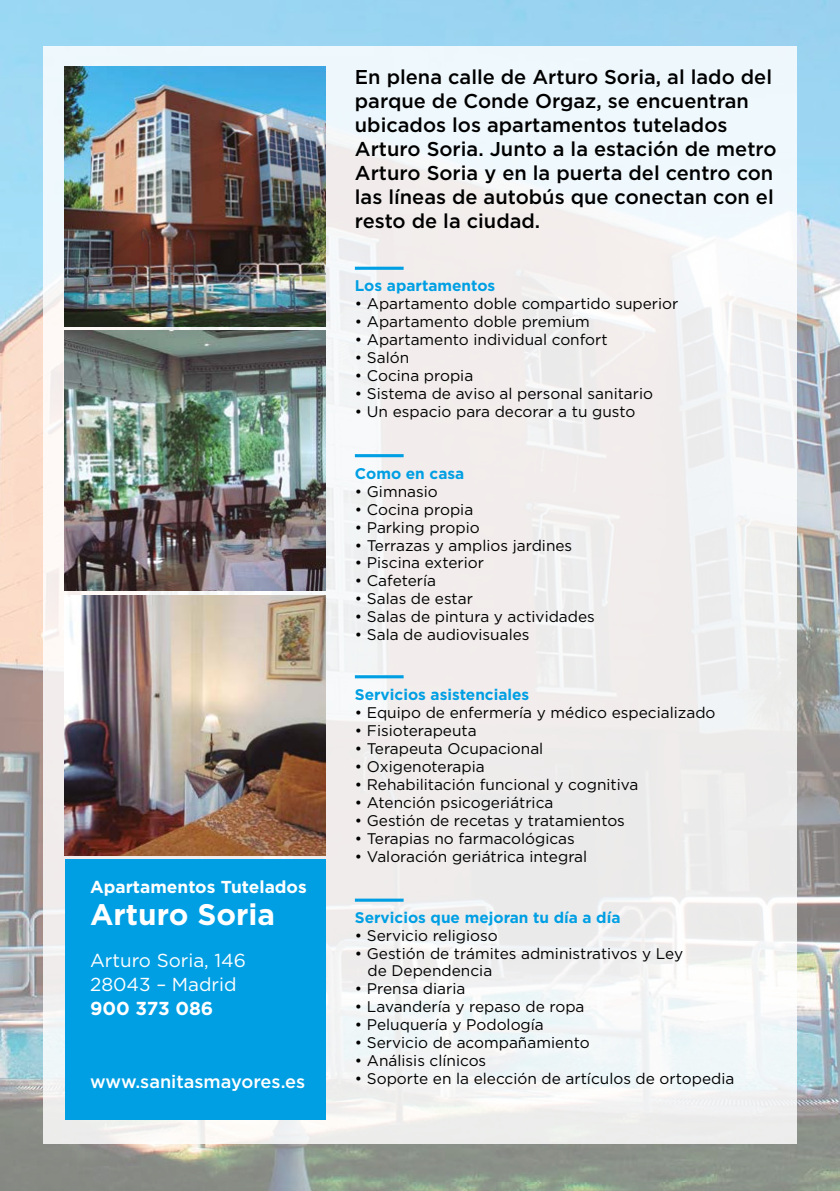
<style>
.page{position:relative;width:840px;height:1191px;background:#fff}
.page>*{position:absolute;margin:0;border:0;box-sizing:border-box;transform-origin:0 0}
.t1{font:700 29.6px "Gotham";color:#fff}
.t2{font:500 20px/24px "Gotham";color:#000}
.t3{font:18.8px/24.2px "Gotham";color:#fff}
.t4{font:700 18.8px "Gotham";color:#fff}
.t5{font:500 18.2px "Gotham";color:#fff}
.t6{font:700 17.4px "Gotham";color:#fff}
.t7{font:15.4px/17.4px "Gotham";color:#000}
.t8{font:700 15.4px "Gotham";color:#009fe3}
</style>
<div class="page">
<img style="left:0;top:0;width:839px;height:1191px">
<div style="left:44px;top:46px;width:752px;height:1097px;background:linear-gradient(to bottom,#f0f2f4,#f1efee)"></div>
<div style="left:65px;top:859px;width:260px;height:260px;background:#009fe3"></div>
<img style="left:65px;top:66px;width:260px;height:260px">
<img style="left:65px;top:330px;width:260px;height:261px">
<img style="left:65px;top:595px;width:260px;height:260px">
<hr style="left:355px;top:267px;width:48px;height:3px;background:#009fe3">
<hr style="left:355px;top:454px;width:48px;height:3px;background:#009fe3">
<hr style="left:355px;top:675px;width:48px;height:3px;background:#009fe3">
<hr style="left:355px;top:898px;width:48px;height:3px;background:#009fe3">
<p class="t6" style="left:90px;top:875px;width:218px">Apartamentos Tutelados</p>
<h1 class="t1" style="left:90px;top:895px;width:186px">Arturo Soria</h1>
<p class="t3" style="left:90px;top:947px;width:157px">Arturo Soria, 146<br>28043 – Madrid</p>
<p class="t4" style="left:90px;top:996px;width:125px">900 373 086</p>
<p class="t5" style="left:90px;top:1069px;width:216px">www.sanitasmayores.es</p>
<p class="t2" style="left:355px;top:64px;width:423px">En plena calle de Arturo Soria, al lado del parque de Conde Orgaz, se encuentran ubicados los apartamentos tutelados Arturo Soria. Junto a la estación de metro Arturo Soria y en la puerta del centro con las líneas de autobús que conectan con el resto de la ciudad.</p>
<p class="t8" style="left:355px;top:275px;width:142px">Los apartamentos</p>
<p class="t7" style="left:355px;top:295px;width:325px">• Apartamento doble compartido superior</p>
<p class="t7" style="left:355px;top:313px;width:236px">• Apartamento doble premium</p>
<p class="t7" style="left:355px;top:331px;width:254px">• Apartamento individual confort</p>
<p class="t7" style="left:355px;top:348px;width:56px">• Salón</p>
<p class="t7" style="left:355px;top:366px;width:120px">• Cocina propia</p>
<p class="t7" style="left:355px;top:384px;width:299px">• Sistema de aviso al personal sanitario</p>
<p class="t7" style="left:355px;top:402px;width:282px">• Un espacio para decorar a tu gusto</p>
<p class="t8" style="left:355px;top:463px;width:111px">Como en casa</p>
<p class="t7" style="left:355px;top:482px;width:84px">• Gimnasio</p>
<p class="t7" style="left:355px;top:500px;width:120px">• Cocina propia</p>
<p class="t7" style="left:355px;top:518px;width:126px">• Parking propio</p>
<p class="t7" style="left:355px;top:536px;width:219px">• Terrazas y amplios jardines</p>
<p class="t7" style="left:355px;top:554px;width:130px">• Piscina exterior</p>
<p class="t7" style="left:355px;top:572px;width:83px">• Cafetería</p>
<p class="t7" style="left:355px;top:590px;width:119px">• Salas de estar</p>
<p class="t7" style="left:355px;top:608px;width:241px">• Salas de pintura y actividades</p>
<p class="t7" style="left:355px;top:626px;width:176px">• Sala de audiovisuales</p>
<p class="t8" style="left:355px;top:684px;width:176px">Servicios asistenciales</p>
<p class="t7" style="left:355px;top:703px;width:362px">• Equipo de enfermería y médico especializado</p>
<p class="t7" style="left:355px;top:721px;width:123px">• Fisioterapeuta</p>
<p class="t7" style="left:355px;top:739px;width:190px">• Terapeuta Ocupacional</p>
<p class="t7" style="left:355px;top:757px;width:131px">• Oxigenoterapia</p>
<p class="t7" style="left:355px;top:775px;width:285px">• Rehabilitación funcional y cognitiva</p>
<p class="t7" style="left:355px;top:793px;width:200px">• Atención psicogeriátrica</p>
<p class="t7" style="left:355px;top:811px;width:271px">• Gestión de recetas y tratamientos</p>
<p class="t7" style="left:355px;top:829px;width:221px">• Terapias no farmacológicas</p>
<p class="t7" style="left:355px;top:847px;width:234px">• Valoración geriátrica integral</p>
<p class="t8" style="left:355px;top:907px;width:267px">Servicios que mejoran tu día a día</p>
<p class="t7" style="left:355px;top:926px;width:144px">• Servicio religioso</p>
<p class="t7" style="left:367px;top:944px;width:317px;text-indent:-13px">• Gestión de trámites administrativos y Ley de Dependencia</p>
<p class="t7" style="left:355px;top:980px;width:112px">• Prensa diaria</p>
<p class="t7" style="left:355px;top:998px;width:231px">• Lavandería y repaso de ropa</p>
<p class="t7" style="left:355px;top:1016px;width:190px">• Peluquería y Podología</p>
<p class="t7" style="left:355px;top:1033px;width:236px">• Servicio de acompañamiento</p>
<p class="t7" style="left:355px;top:1051px;width:133px">• Análisis clínicos</p>
<p class="t7" style="left:355px;top:1069px;width:381px">• Soporte en la elección de artículos de ortopedia</p>
</div>
